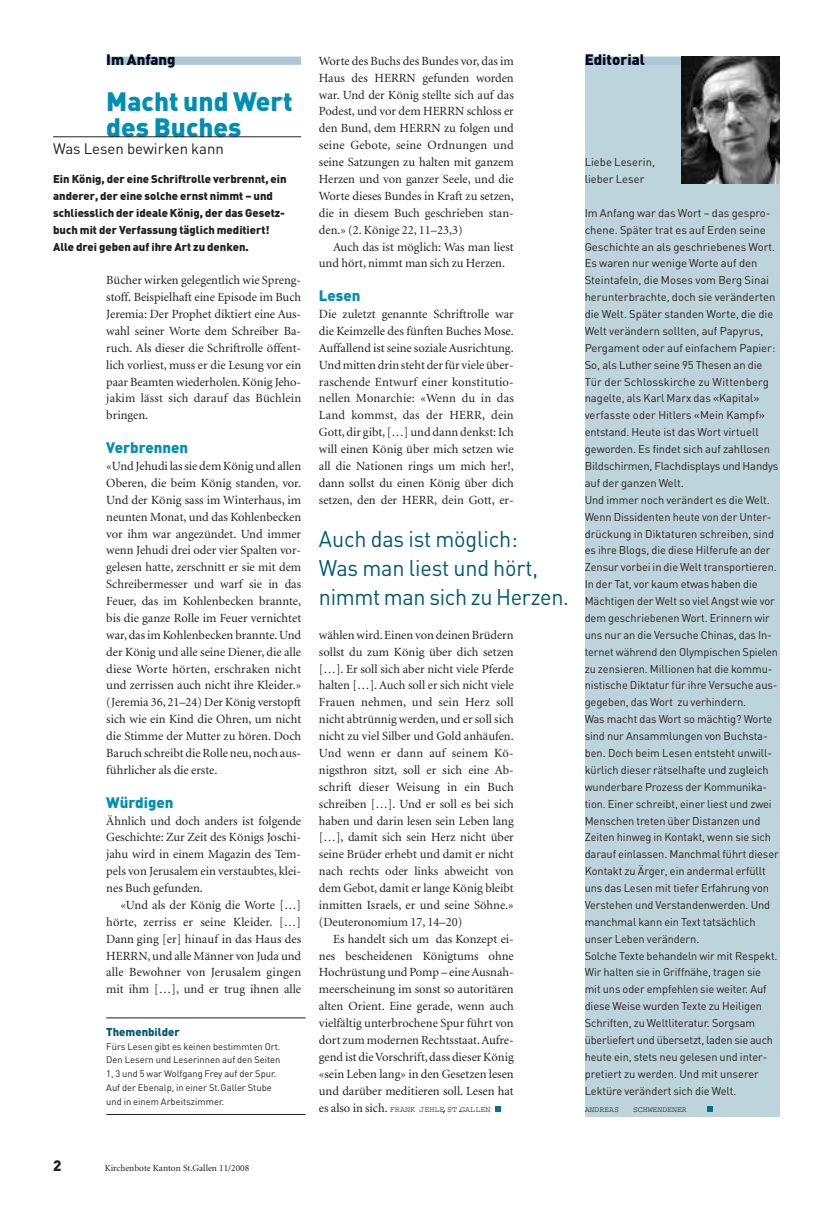
<style>
.page{position:relative;width:815px;height:1223px;background:#fff}
.page>*{position:absolute;margin:0;border:0;box-sizing:border-box;transform-origin:0 0}
.t1{font:900 26.25px/26.2px "DIN";color:#008fb3}
.t2{font:22.5px/28.8px "DIN";letter-spacing:-.005em;color:#005a72;scale:.96 1}
.t3{font:900 15px "DIN";color:#008fb3}
.t4{font:15px "DIN";color:#231f20}
.t5{font:900 15px "DIN";color:#000a20}
.t6{font:900 15px "DIN";color:#231f20}
.t7{font:12.5px/16.9px "Minion";color:#231f20;text-align:justify}
.t8{font:11.25px/16.9px "DIN";letter-spacing:-.005em;color:#231f20}
.t9{font:900 11.25px/16.9px "DIN";color:#231f20}
.t10{font:900 11.25px "DIN";color:#005a72}
.t11{font:9.38px/13.8px "DIN";color:#231f20}
.t12{font:9.38px "Minion";color:#231f20}
.t13{font:8.5px "Courier";color:#231f20}
.t14{font:8.12px "Courier";color:#231f20}
.s1{font-family:"Minion";font-size:12.5px}
.s2{font-size:11.25px}
</style>
<div class="page">
<div style="left:585px;top:59px;width:195px;height:1057px;background:#bed4dd"></div>
<svg style="left:707px;top:1106px;width:6px;height:5px"></svg>
<div style="left:107px;top:57px;width:194px;height:8px;background:#adc8d4"></div>
<svg style="left:495px;top:1106px;width:5px;height:5px"></svg>
<div style="left:585px;top:56px;width:195px;height:9px;background:#adc8d4"></div>
<img style="left:682px;top:57px;width:98px;height:127px">
<hr style="left:53px;top:137px;width:248px;height:1px;background:#231f20">
<hr style="left:106px;top:1017px;width:200px;height:1px;background:#231f20">
<hr style="left:106px;top:1114px;width:200px;height:1px;background:#231f20">
<p class="t5" style="left:106px;top:51px;width:71px">Im Anfang</p>
<h1 class="t1" style="left:106px;top:88px;width:188px">Macht und Wert des Buches</h1>
<p class="t4" style="left:53px;top:140px;width:172px">Was Lesen bewirken kann</p>
<p class="t9" style="left:53px;top:171px;width:235px">Ein König, der eine Schriftrolle verbrennt, ein anderer, der eine solche ernst nimmt – und schliesslich der ideale König, der das Gesetz&shy;buch mit der Verfassung täglich meditiert!<br>Alle drei geben auf ihre Art zu denken.</p>
<p class="t7" style="left:106px;top:273px;width:196px">Bücher wirken gelegentlich wie Spreng&shy;stoff. Beispielhaft eine Episode im Buch Jeremia: Der Prophet diktiert eine Aus&shy;wahl seiner Worte dem Schreiber Ba&shy;ruch. Als dieser die Schriftrolle öffent&shy;lich vorliest, muss er die Lesung vor ein paar Beamten wiederholen.König Jeho&shy;jakim lässt sich darauf das Büchlein bringen.</p>
<p class="t3" style="left:106px;top:439px;width:83px">Verbrennen</p>
<p class="t7" style="left:106px;top:458px;width:196px">«Und Jehudi lassie dem König und allen Oberen, die beim König standen, vor.<br>Und der König sass im Winterhaus, im neunten Monat, und das Kohlenbecken vor ihm war angezündet. Und immer wenn Jehudi drei oder vier Spalten vor&shy;gelesen hatte, zerschnitt er sie mit dem Schreibermesser und warf sie in das Feuer, das im Kohlenbecken brannte, bis die ganze Rolle im Feuer vernichtet war,das im Kohlenbecken brannte.Und der König und alle seine Diener, die alle diese Worte hörten, erschraken nicht und zerrissen auch nicht ihre Kleider.» (Jeremia 36, 21–24) Der König verstopft sich wie ein Kind die Ohren, um nicht die Stimme der Mutter zu hören. Doch Baruch schreibt dieRolle neu,noch aus&shy;führlicher als die erste.</p>
<p class="t3" style="left:106px;top:793px;width:69px">Würdigen</p>
<p class="t7" style="left:106px;top:813px;width:196px">Ähnlich und doch anders ist folgende Geschichte: Zur Zeit des Königs Joschi&shy;jahu wird in einem Magazin des Tem&shy;pels von Jerusalem ein verstaubtes, klei&shy;nes Buch gefunden.</p>
<p class="t7" style="left:106px;top:897px;width:196px;text-indent:14px">«Und als der König die Worte […] hörte, zerriss er seine Kleider. […] Dann ging [er] hinauf in das Haus des HERRN,und alle Männer von Juda und alle Bewohner von Jerusalem gingen mit ihm […], und er trug ihnen alle</p>
<p class="t10" style="left:106px;top:1025px;width:75px">Themenbilder</p>
<p class="t11" style="left:106px;top:1039px;width:176px">Fürs Lesen gibt es keinen bestimmten Ort.<br>Den Lesern und Leserinnen auf den Seiten 1, 3 und 5 war Wolfgang Frey auf der Spur.<br>Auf der Ebenalp, in einer St.Galler Stube und in einem Arbeitszimmer.</p>
<p class="t7" style="left:319px;top:53px;width:196px">Worte des Buchs des Bundes vor, das im Haus des HERRN gefunden worden war. Und der König stellte sich auf das Podest, und vor dem HERRN schloss er den Bund, dem HERRN zu folgen und seine Gebote, seine Ordnungen und seine Satzungen zu halten mit ganzem Herzen und von ganzer Seele, und die Worte dieses Bundes in Kraft zu setzen, die in diesem Buch geschrieben stan&shy;den.» (2.Könige 22, 11–23,3)</p>
<p class="t7" style="left:319px;top:239px;width:196px;text-indent:14px">Auch das ist möglich: Was man liest und hört, nimmt man sich zu Herzen.</p>
<p class="t3" style="left:319px;top:287px;width:43px">Lesen</p>
<p class="t7" style="left:319px;top:306px;width:196px">Die zuletzt genannte Schriftrolle war die Keimzelle des fünften Buches Mose.<br>Auffallend ist seine sozialeAusrichtung.<br>Und mitten drin steht derfür viele über&shy;raschende Entwurf einer konstitutio&shy;nellen Monarchie: «Wenn du in das Land kommst, das der HERR, dein Gott,dir gibt,[…] und dann denkst:Ich will einen König über mich setzen wie all die Nationen rings um mich her!, dann sollst du einen König über dich setzen, den der HERR, dein Gott, er-</p>
<h2 class="t2" style="left:319px;top:525px;width:262px">Auch das ist möglich:<br>Was man liest und hört, nimmt man sich zu Herzen.</h2>
<p class="t7" style="left:319px;top:627px;width:196px">wählen wird.Einen von deinen Brüdern sollst du zum König über dich setzen […]. Er soll sich aber nicht viele Pferde halten […]. Auch soll er sich nicht viele Frauen nehmen, und sein Herz soll nicht abtrünnig werden, und er soll sich nicht zu viel Silber und Gold anhäufen.<br>Und wenn er dann auf seinem Kö&shy;nigsthron sitzt, soll er sich eine Ab&shy;schrift dieser Weisung in ein Buch schreiben […]. Und er soll es bei sich haben und darin lesen sein Leben lang […], damit sich sein Herz nicht über seine Brüder erhebt und damit er nicht nach rechts oder links abweicht von dem Gebot, damit er lange König bleibt inmitten Israels, er und seine Söhne.» (Deuteronomium 17, 14–20)</p>
<p class="t7" style="left:319px;top:931px;width:196px;text-indent:14px">Es handelt sich um das Konzept ei&shy;nes bescheidenen Königtums ohne Hochrüstung und Pomp – eineAusnah&shy;meerscheinung im sonst so autoritären alten Orient. Eine gerade, wenn auch vielfältig unterbrochene Spur führt von dort zum modernen Rechtsstaat.Aufre&shy;gend ist dieVorschrift,dass dieserKönig «sein Leben lang» in den Gesetzen lesen und darüber meditieren soll. Lesen hat</p>
<p class="t13" style="left:319px;top:1106px;width:173px"><span class="s1">es also in sich.</span> FRANK JEHLE<span class="s2">,</span>ST<span class="s2">.</span>GALLEN</p>
<p class="t5" style="left:585px;top:51px;width:62px">Editorial</p>
<p class="t8" style="left:585px;top:154px;width:72px">Liebe Leserin, lieber Leser</p>
<p class="t8" style="left:585px;top:204px;width:196px">Im Anfang war das Wort – das gespro&shy;chene. Später trat es auf Erden seine Geschichte an als geschriebenes Wort.<br>Es waren nur wenige Worte auf den Steintafeln, die Moses vom Berg Sinai herunterbrachte, doch sie veränderten die Welt. Später standen Worte, die die Welt verändern sollten, auf Papyrus, Pergament oder auf einfachem Papier:<br>So, als Luther seine 95 Thesen an die Tür der Schlosskirche zu Wittenberg nagelte, als Karl Marx das «Kapital» verfasste oder Hitlers «Mein Kampf» entstand. Heute ist das Wort virtuell geworden. Es findet sich auf zahllosen Bildschirmen, Flachdisplays und Handys auf der ganzen Welt.<br>Und immer noch verändert es die Welt.<br>Wenn Dissidenten heute von der Unter&shy;drückung in Diktaturen schreiben, sind es ihre Blogs, die diese Hilferufe an der Zensur vorbei in die Welt transportieren.<br>In der Tat, vor kaum etwas haben die Mächtigen der Welt so viel Angst wie vor dem geschriebenen Wort. Erinnern wir uns nur an die Versuche Chinas, das In&shy;ternet während den Olympischen Spielen zu zensieren. Millionen hat die kommu&shy;nistische Diktatur für ihre Versuche aus&shy;gegeben, das Wort zu verhindern.<br>Was macht das Wort so mächtig? Worte sind nur Ansammlungen von Buchsta&shy;ben. Doch beim Lesen entsteht unwill&shy;kürlich dieser rätselhafte und zugleich wunderbare Prozess der Kommunika&shy;tion. Einer schreibt, einer liest und zwei Menschen treten über Distanzen und Zeiten hinweg in Kontakt, wenn sie sich darauf einlassen. Manchmal führt dieser Kontakt zu Ärger, ein andermal erfüllt uns das Lesen mit tiefer Erfahrung von Verstehen und Verstandenwerden. Und manchmal kann ein Text tatsächlich unser Leben verändern.<br>Solche Texte behandeln wir mit Respekt.<br>Wir halten sie in Griffnähe, tragen sie mit uns oder empfehlen sie weiter. Auf diese Weise wurden Texte zu Heiligen Schriften, zu Weltliteratur. Sorgsam überliefert und übersetzt, laden sie auch heute ein, stets neu gelesen und inter&shy;pretiert zu werden. Und mit unserer Lektüre verändert sich die Welt.</p>
<p class="t14" style="left:585px;top:1106px;width:36px">ANDREAS</p>
<p class="t14" style="left:633px;top:1106px;width:55px">SCHWENDENER</p>
<p class="t6" style="left:53px;top:1156px;width:10px">2</p>
<p class="t12" style="left:105px;top:1164px;width:146px">Kirchenbote Kanton St.Gallen 11/2008</p>
</div>
